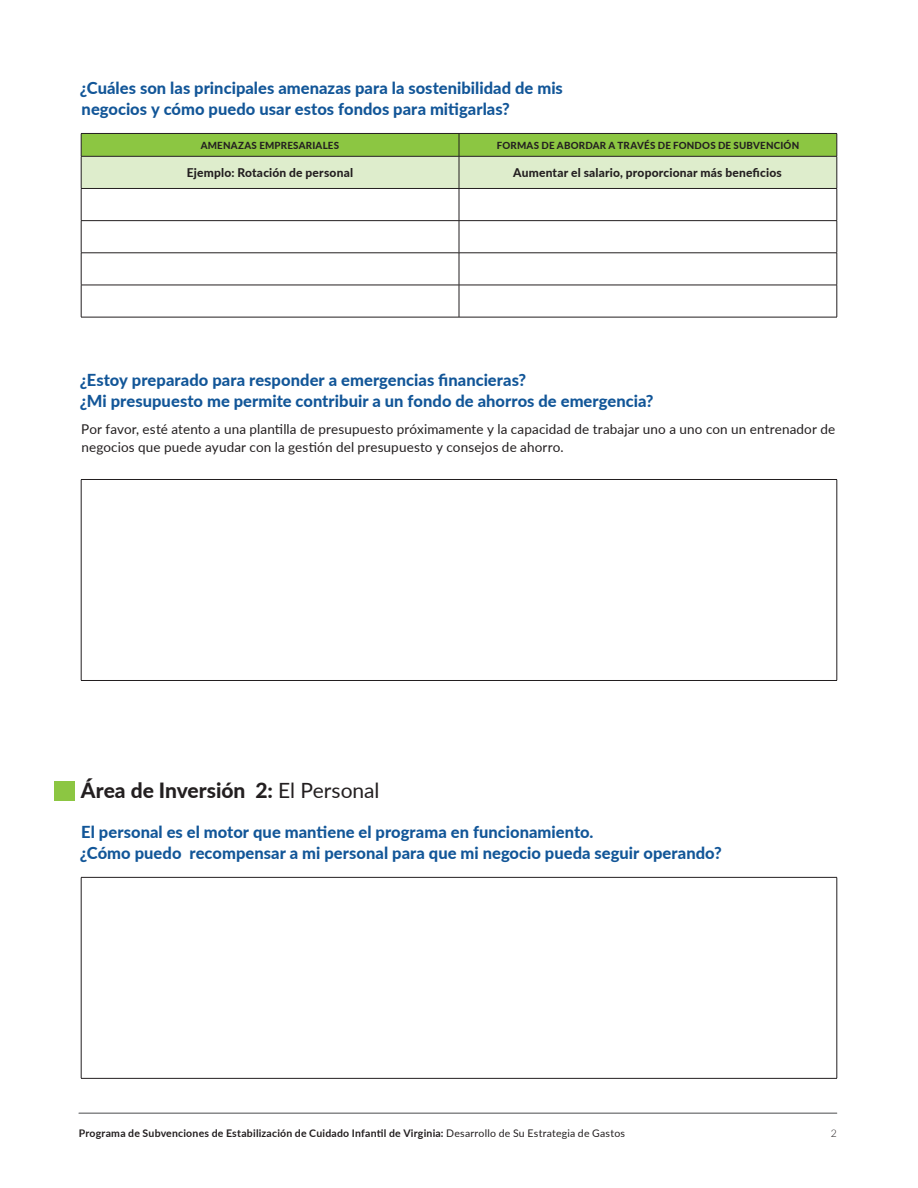
<style>
.page{position:relative;width:918px;height:1188px;background:#fff}
.page>*{position:absolute;margin:0;border:0;box-sizing:border-box;transform-origin:0 0}
.H2_large_space_befor{font:800 21px "Lato";color:#231f20}
.t1{font:800 16.5px/21px "Lato";letter-spacing:.005em;color:#125698}
.Body{font:13.5px/18px "Lato";letter-spacing:.01em;color:#231f20}
.Table_Column_H2{font:800 12px "Lato";letter-spacing:.015em;color:#231f20}
.t2{font:700 10.5px "Lato";letter-spacing:.02em;color:#231f20}
.t3{font:300 10.5px "Lato";color:#231f20}
.Table_Column_H1{font:800 9.75px "Lato";letter-spacing:.02em;color:#231f20}
.s1{font-weight:400}
</style>
<div class="page">
<hr style="left:79px;top:1113px;width:758px;height:1px;background:#4b4c4d">
<div style="left:54px;top:781px;width:21px;height:19px;background:#8cc642"></div>
<hr style="left:459px;top:189px;width:1px;height:31px;background:#231f20">
<hr style="left:81px;top:220px;width:378px;height:1px;background:#231f20">
<hr style="left:459px;top:220px;width:378px;height:1px;background:#231f20">
<hr style="left:459px;top:221px;width:1px;height:32px;background:#231f20">
<hr style="left:81px;top:253px;width:378px;height:1px;background:#231f20">
<hr style="left:459px;top:253px;width:378px;height:1px;background:#231f20">
<hr style="left:459px;top:253px;width:1px;height:32px;background:#231f20">
<hr style="left:81px;top:285px;width:378px;height:1px;background:#231f20">
<hr style="left:459px;top:285px;width:378px;height:1px;background:#231f20">
<hr style="left:459px;top:285px;width:1px;height:32px;background:#231f20">
<svg style="left:81px;top:133px;width:757px;height:55px;background:#b8d890"></svg>
<hr style="left:81px;top:156px;width:378px;height:1px;background:#231f20">
<hr style="left:81px;top:157px;width:1px;height:31px;background:#231f20">
<hr style="left:459px;top:156px;width:378px;height:1px;background:#231f20">
<hr style="left:837px;top:157px;width:1px;height:31px;background:#231f20">
<hr style="left:81px;top:188px;width:378px;height:1px;background:#231f20">
<hr style="left:81px;top:189px;width:1px;height:31px;background:#231f20">
<hr style="left:459px;top:188px;width:378px;height:1px;background:#231f20">
<hr style="left:837px;top:189px;width:1px;height:31px;background:#231f20">
<hr style="left:81px;top:221px;width:1px;height:32px;background:#231f20">
<hr style="left:837px;top:221px;width:1px;height:32px;background:#231f20">
<hr style="left:81px;top:253px;width:1px;height:32px;background:#231f20">
<hr style="left:837px;top:253px;width:1px;height:32px;background:#231f20">
<hr style="left:81px;top:285px;width:1px;height:32px;background:#231f20">
<hr style="left:837px;top:285px;width:1px;height:32px;background:#231f20">
<hr style="left:81px;top:317px;width:378px;height:1px;background:#231f20">
<hr style="left:459px;top:317px;width:378px;height:1px;background:#231f20">
<hr style="left:81px;top:479px;width:756px;height:1px;background:#231f20">
<hr style="left:81px;top:480px;width:1px;height:200px;background:#231f20">
<hr style="left:837px;top:480px;width:1px;height:200px;background:#231f20">
<hr style="left:81px;top:680px;width:756px;height:1px;background:#231f20">
<hr style="left:81px;top:877px;width:756px;height:1px;background:#231f20">
<hr style="left:81px;top:878px;width:1px;height:200px;background:#231f20">
<hr style="left:837px;top:878px;width:1px;height:200px;background:#231f20">
<hr style="left:81px;top:1078px;width:756px;height:1px;background:#231f20">
<h3 class="t1" style="left:80px;top:77px;width:485px">¿Cuáles son las principales amenazas para la sostenibilidad de mis negocios y cómo puedo usar estos fondos para mitigarlas?</h3>
<p class="Table_Column_H1" style="left:201px;top:138px;width:140px">AMENAZAS EMPRESARIALES</p>
<p class="Table_Column_H1" style="left:497px;top:138px;width:304px">FORMAS DE ABORDAR A TRAVÉS DE FONDOS DE SUBVENCIÓN</p>
<p class="Table_Column_H2" style="left:187px;top:164px;width:168px">Ejemplo: Rotación de personal</p>
<p class="Table_Column_H2" style="left:513px;top:164px;width:270px">Aumentar el salario, proporcionar más beneficios</p>
<h3 class="t1" style="left:80px;top:369px;width:575px">¿Estoy preparado para responder a emergencias financieras?<br>¿Mi presupuesto me permite contribuir a un fondo de ahorros de emergencia?</h3>
<p class="Body" style="left:81px;top:420px;width:756px">Por favor, esté atento a una plantilla de presupuesto próximamente y la capacidad de trabajar uno a uno con un entrenador de negocios que puede ayudar con la gestión del presupuesto y consejos de ahorro.</p>
<p class="H2_large_space_befor" style="left:81px;top:774px;width:300px">Área de Inversión 2: <span class="s1">El Personal</span></p>
<h3 class="t1" style="left:80px;top:821px;width:643px">El personal es el motor que mantiene el programa en funcionamiento.<br>¿Cómo puedo recompensar a mi personal para que mi negocio pueda seguir operando?</h3>
<p class="t2" style="left:79px;top:1125px;width:548px">Programa de Subvenciones de Estabilización de Cuidado Infantil de Virginia: <span class="s1">Desarrollo de Su Estrategia de Gastos</span></p>
<p class="t3" style="left:831px;top:1126px;width:8px">2</p>
</div>
